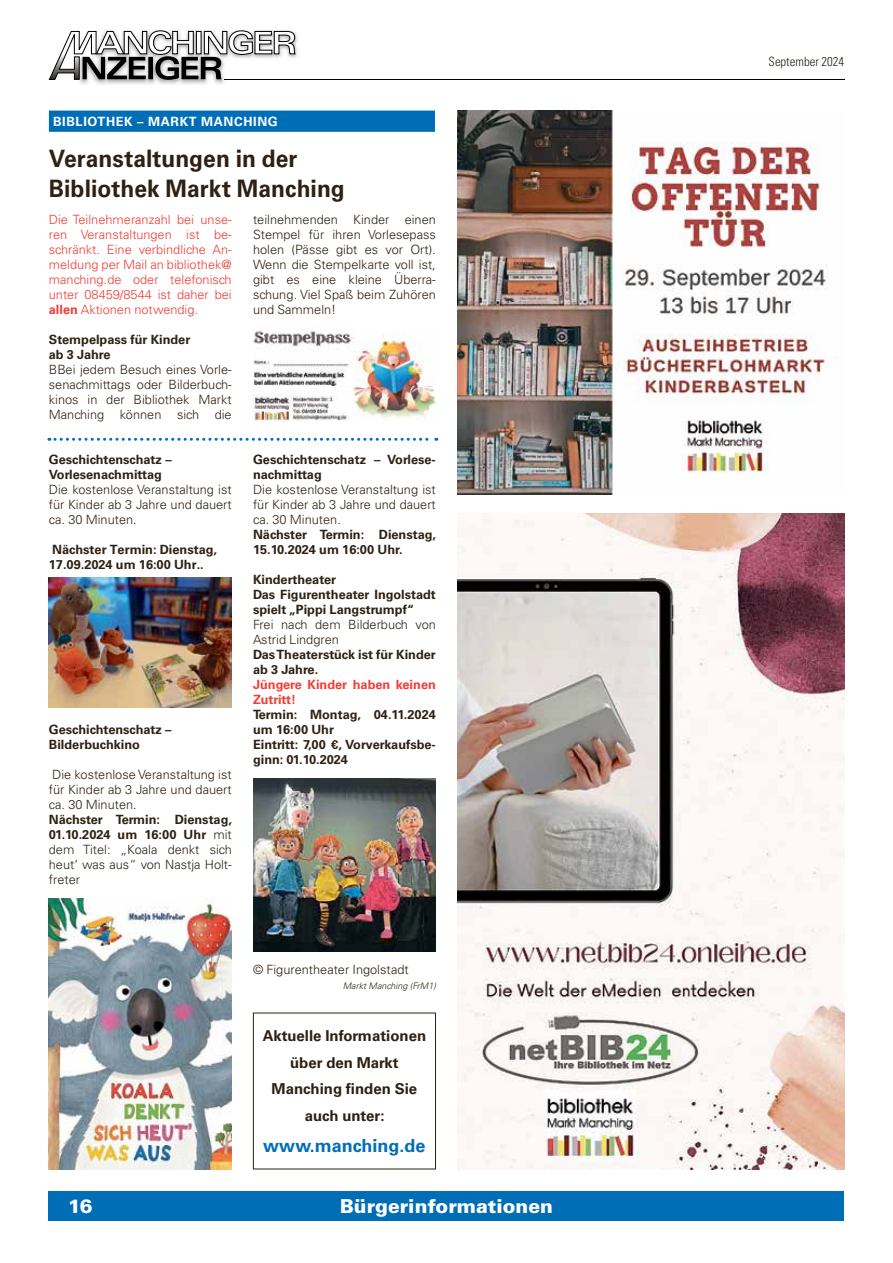
<style>
.page{position:relative;width:893px;height:1263px;background:#fff}
.page>*{position:absolute;margin:0;border:0;box-sizing:border-box;transform-origin:0 0}
.t1{font:700 24px/30px "Univers LT Std";letter-spacing:.005em;color:#2e2113;scale:.95 1}
.t2{font:900 19.2px "Univers LT Std";color:#fff}
.t3{font:700 18px "Univers LT Std";color:#006eb7}
.t4{font:700 15px/26.4px "Univers LT Std";color:#2e2113;text-align:center}
.t5{font:300 12.75px/15px "Univers LT Std";color:#2e2113;text-align:justify}
.t6{font:700 12.75px/15px "Univers LT Std";color:#2e2113}
.t7{font:300 12.75px/15px "Univers LT Std";color:#f13d37;text-align:justify}
.t8{font:700 12.75px/15px "Univers LT Std";color:#f13d37}
.t9{font:700 12.75px "Univers LT Std";letter-spacing:.05em;color:#fff}
.t10{font:300 condensed 12.75px "Univers LT Std";color:#2e2113}
.t11{font:italic 300 9px "Univers LT Std";color:#2e2113}
.s1{font-weight:700}
</style>
<div class="page">
<img style="left:79px;top:81px;width:145px;height:3px">
<hr style="left:306px;top:80px;width:538px;height:1px;background:#000">
<svg style="left:49px;top:30px;width:257px;height:51px"></svg>
<hr style="left:225px;top:80px;width:52px;height:1px;background:#000">
<div style="left:49px;top:1191px;width:795px;height:29px;background:#006eb7"></div>
<div style="left:253px;top:1013px;width:183px;height:156px;border:1px solid #2e2113"></div>
<img style="left:253px;top:329px;width:183px;height:92px">
<div style="left:49px;top:111px;width:795px;height:21px;background:#006eb7"></div>
<img style="left:49px;top:578px;width:183px;height:130px">
<svg style="left:49px;top:438px;width:388px;height:3px"></svg>
<img style="left:49px;top:899px;width:183px;height:270px">
<img style="left:457px;top:513px;width:387px;height:656px">
<div style="left:436px;top:99px;width:408px;height:65px;background:#fff"></div>
<img style="left:457px;top:111px;width:371px;height:383px">
<img style="left:253px;top:778px;width:183px;height:173px">
<p class="t9" style="left:53px;top:114px;width:226px">BIBLIOTHEK – MARKT MANCHING</p>
<h1 class="t1" style="left:49px;top:143px;width:313px">Veranstaltungen in der<br>Bibliothek Markt Manching</h1>
<p class="t7" style="left:49px;top:212px;width:184px">Die Teilnehmeranzahl bei unse&shy;ren Veranstaltungen ist be&shy;schränkt. Eine verbindliche An&shy;meldung per Mail an bibliothek@ manching.de oder telefonisch unter 08459/8544 ist daher bei <span class="s1">allen</span> Aktionen notwendig.</p>
<p class="t6" style="left:49px;top:332px;width:143px">Stempelpass für Kinder ab 3 Jahre</p>
<p class="t5" style="left:49px;top:362px;width:184px">BBei jedem Besuch eines Vorle&shy;senachmittags oder Bilderbuch&shy;kinos in der Bibliothek Markt Manching können sich die</p>
<p class="t5" style="left:253px;top:212px;width:184px">teilnehmenden Kinder einen Stempel für ihren Vorlesepass holen (Pässe gibt es vor Ort).<br>Wenn die Stempelkarte voll ist, gibt es eine kleine Überra&shy;schung. Viel Spaß beim Zuhören und Sammeln!</p>
<p class="t6" style="left:49px;top:452px;width:124px">Geschichtenschatz –<br>Vorlesenachmittag</p>
<p class="t5" style="left:49px;top:482px;width:184px">Die kostenlose Veranstaltung ist für Kinder ab 3 Jahre und dauert ca. 30 Minuten.</p>
<p class="t6" style="left:49px;top:542px;width:170px">Nächster Termin: Dienstag,<br>17.09.2024 um 16:00 Uhr..</p>
<p class="t6" style="left:49px;top:722px;width:124px">Geschichtenschatz –<br>Bilderbuchkino</p>
<p class="t5" style="left:49px;top:767px;width:184px">Die kostenlose Veranstaltung ist für Kinder ab 3 Jahre und dauert ca. 30 Minuten.</p>
<p class="t5" style="left:49px;top:812px;width:185px"><span class="s1">Nächster Termin: Dienstag, 01.10.2024 um 16:00 Uhr</span> mit dem Titel: „Koala denkt sich heut‘ was aus“ von Nastja Holt&shy;freter</p>
<p class="t6" style="left:253px;top:452px;width:184px">Geschichtenschatz – Vorlese&shy;nachmittag</p>
<p class="t5" style="left:253px;top:482px;width:184px">Die kostenlose Veranstaltung ist für Kinder ab 3 Jahre und dauert ca. 30 Minuten.</p>
<p class="t6" style="left:253px;top:527px;width:185px">Nächster Termin: Dienstag,<br>15.10.2024 um 16:00 Uhr.</p>
<p class="t6" style="left:253px;top:572px;width:184px">Kindertheater<br>Das Figurentheater Ingolstadt spielt „Pippi Langstrumpf“</p>
<p class="t5" style="left:253px;top:617px;width:184px">Frei nach dem Bilderbuch von<br>Astrid Lindgren</p>
<p class="t6" style="left:253px;top:647px;width:184px">Das Theaterstück ist für Kinder ab 3 Jahre.</p>
<p class="t8" style="left:253px;top:677px;width:184px">Jüngere Kinder haben keinen<br>Zutritt!</p>
<p class="t6" style="left:253px;top:707px;width:184px">Termin: Montag, 04.11.2024 um 16:00 Uhr<br>Eintritt: 7,00 €, Vorverkaufsbe&shy;ginn: 01.10.2024</p>
<p class="t5" style="left:253px;top:962px;width:157px">© Figurentheater Ingolstadt</p>
<p class="t11" style="left:343px;top:981px;width:95px">Markt Manching (FrM1)</p>
<p class="t4" style="left:263px;top:1023px;width:165px">Aktuelle Informationen über den Markt<br>Manching finden Sie auch unter:</p>
<h3 class="t3" style="left:263px;top:1135px;width:164px">www.manching.de</h3>
<h2 class="t2" style="left:68px;top:1193px;width:26px">16</h2>
<h2 class="t2" style="left:340px;top:1193px;width:214px">Bürgerinformationen</h2>
<p class="t10" style="left:769px;top:53px;width:77px">September 2024</p>
</div>
